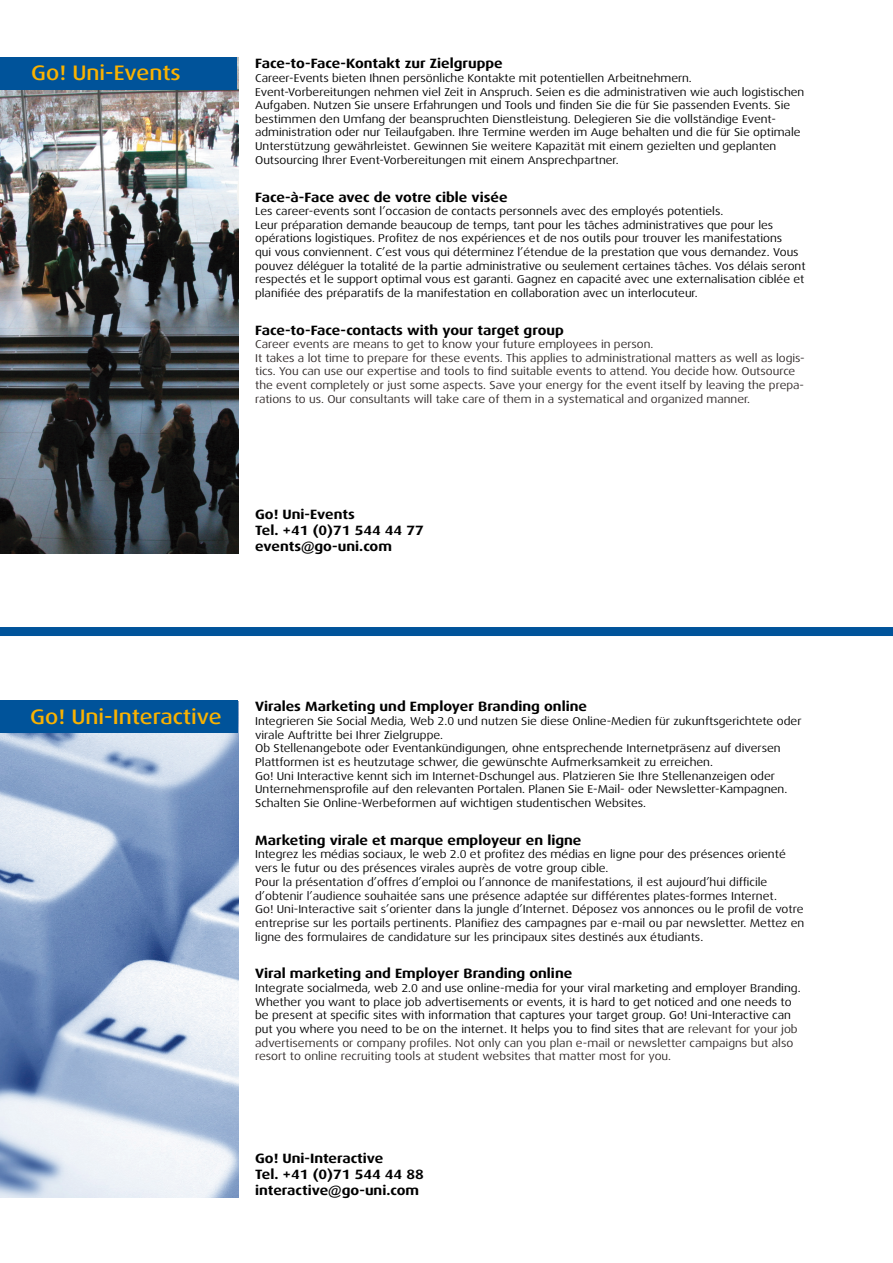
<style>
.page{position:relative;width:893px;height:1263px;background:#fff}
.page>*{position:absolute;margin:0;border:0;box-sizing:border-box;transform-origin:0 0}
.t1{font:500 21px "Dax Wide";color:#fab200}
.t2{font:700 13.5px/16.2px "Dax Wide";color:#000}
.t3{font:11.4px/13.6px "Dax Wide";color:#000}
.t4{font:11.4px/13.6px "Dax Wide";color:#060405}
.t5{font:11.4px/13.6px "Dax Wide";color:#2f2827}
.s1{color:#000}
.s2{color:#2f2827}
</style>
<div class="page">
<img style="left:0;top:733px;width:238px;height:465px">
<img style="left:0;top:57px;width:238px;height:497px">
<div style="left:0;top:57px;width:237px;height:33px;background:#00539a"></div>
<div style="left:0;top:701px;width:238px;height:32px;background:#00539a"></div>
<div style="left:0;top:627px;width:893px;height:9px;background:#00539a"></div>
<p class="t1" style="left:31px;top:61px;width:151px">Go! Uni-Events</p>
<p class="t2" style="left:255px;top:56px;width:249px">Face-to-Face-Kontakt zur Zielgruppe</p>
<p class="t3" style="left:255px;top:71px;width:438px">Career-Events bieten Ihnen persönliche Kontakte mit potentiellen Arbeitnehmern.</p>
<p class="t3" style="left:255px;top:85px;width:551px">Event-Vorbereitungen nehmen viel Zeit in Anspruch. Seien es die administrativen wie auch logistischen<br>Aufgaben. Nutzen Sie unsere Erfahrungen und Tools und finden Sie die für Sie passenden Events. Sie bestimmen den Umfang der beanspruchten Dienstleistung. Delegieren Sie die vollständige Event-</p>
<p class="t3" style="left:255px;top:126px;width:547px">administration oder nur Teilaufgaben. Ihre Termine werden im Auge behalten und die für Sie optimale<br>Unterstützung gewährleistet. Gewinnen Sie weitere Kapazität mit einem gezielten und geplanten</p>
<p class="t3" style="left:255px;top:153px;width:365px">Outsourcing Ihrer Event-Vorbereitungen mit einem Ansprechpartner.</p>
<p class="t2" style="left:255px;top:189px;width:254px">Face-à-Face avec de votre cible visée</p>
<p class="t3" style="left:255px;top:204px;width:470px">Les career-events sont l’occasion de contacts personnels avec des employés potentiels.</p>
<p class="t3" style="left:255px;top:218px;width:552px">Leur préparation demande beaucoup de temps, tant pour les tâches administratives que pour les opérations logistiques. Profitez de nos expériences et de nos outils pour trouver les manifestations<br>qui vous conviennent. C’est vous qui déterminez l’étendue de la prestation que vous demandez. Vous pouvez déléguer la totalité de la partie administrative ou seulement certaines tâches. Vos délais seront respectés et le support optimal vous est garanti. Gagnez en capacité avec une externalisation ciblée et planifiée des préparatifs de la manifestation en collaboration avec un interlocuteur.</p>
<p class="t2" style="left:255px;top:322px;width:310px">Face-to-Face-contacts with your target group</p>
<p class="t5" style="left:255px;top:338px;width:400px">Career events are means to get to know your future employees in person.</p>
<p class="t5" style="left:255px;top:351px;width:551px">It takes a lot time to prepare for these events. This applies to administrational matters as well as logis&shy;tics. You can use our expertise and tools to find suitable events to attend. You decide how. Outsource the event completely or just some aspects. Save your energy for the event itself by leaving the prepa&shy;rations to us. Our consultants will take care of them in a systematical and organized manner.</p>
<p class="t2" style="left:255px;top:506px;width:101px">Go! Uni-Events</p>
<p class="t2" style="left:255px;top:522px;width:170px">Tel. +41 (0)71 544 44 77 events@go-uni.com</p>
<p class="t1" style="left:30px;top:705px;width:193px">Go! Uni-Interactive</p>
<p class="t2" style="left:255px;top:698px;width:333px">Virales Marketing und Employer Branding online</p>
<p class="t3" style="left:255px;top:714px;width:548px">Integrieren Sie Social Media, Web 2.0 und nutzen Sie diese Online-Medien für zukunftsgerichtete oder virale Auftritte bei Ihrer Zielgruppe.</p>
<p class="t3" style="left:255px;top:742px;width:527px">Ob Stellenangebote oder Eventankündigungen, ohne entsprechende Internetpräsenz auf diversen<br>Plattformen ist es heutzutage schwer, die gewünschte Aufmerksamkeit zu erreichen.</p>
<p class="t3" style="left:255px;top:769px;width:534px">Go! Uni Interactive kennt sich im Internet-Dschungel aus. Platzieren Sie Ihre Stellenanzeigen oder<br>Unternehmensprofile auf den relevanten Portalen. Planen Sie E-Mail- oder Newsletter-Kampagnen.<br>Schalten Sie Online-Werbeformen auf wichtigen studentischen Websites.</p>
<p class="t2" style="left:255px;top:832px;width:328px">Marketing virale et marque employeur en ligne</p>
<p class="t4" style="left:255px;top:848px;width:532px"><span class="s1">Integrez les médias sociaux, le web 2.0 et profitez des médias en ligne pour des présences orienté vers le futur ou des présences virales auprès de votre group cible.<br></span>Pour la présentation d’offres d’emploi ou l’annonce de manifestations, il est aujourd’hui difficile d’obtenir l’audience souhaitée sans une présence adaptée sur différentes plates-formes Internet.</p>
<p class="t4" style="left:255px;top:902px;width:551px;text-align:justify">Go! Uni-Interactive sait s’orienter dans la jungle d’Internet. Déposez vos annonces ou le profil de votre entreprise sur les portails pertinents. Planifiez des campagnes par e-mail ou par newsletter. Mettez en ligne des formulaires de candidature sur les principaux sites destinés aux étudiants.</p>
<p class="t2" style="left:255px;top:966px;width:319px">Viral marketing and Employer Branding online</p>
<p class="t3" style="left:255px;top:981px;width:547px">Integrate socialmeda, web 2.0 and use online-media for your viral marketing and employer Branding.<br>Whether you want to place job advertisements or events, it is hard to get noticed and one needs to be present at specific sites with information that captures your target group. Go! Uni-Interactive can put you where you need to be on the internet. It helps you to find sites that are <span class="s2">relevant for your job advertisements or company profiles. Not only can you plan e-mail or newsletter campaigns but also resort to online recruiting tools at student websites that matter most for you.</span></p>
<p class="t2" style="left:255px;top:1150px;width:170px">Go! Uni-Interactive<br>Tel. +41 (0)71 544 44 88 interactive@go-uni.com</p>
</div>
